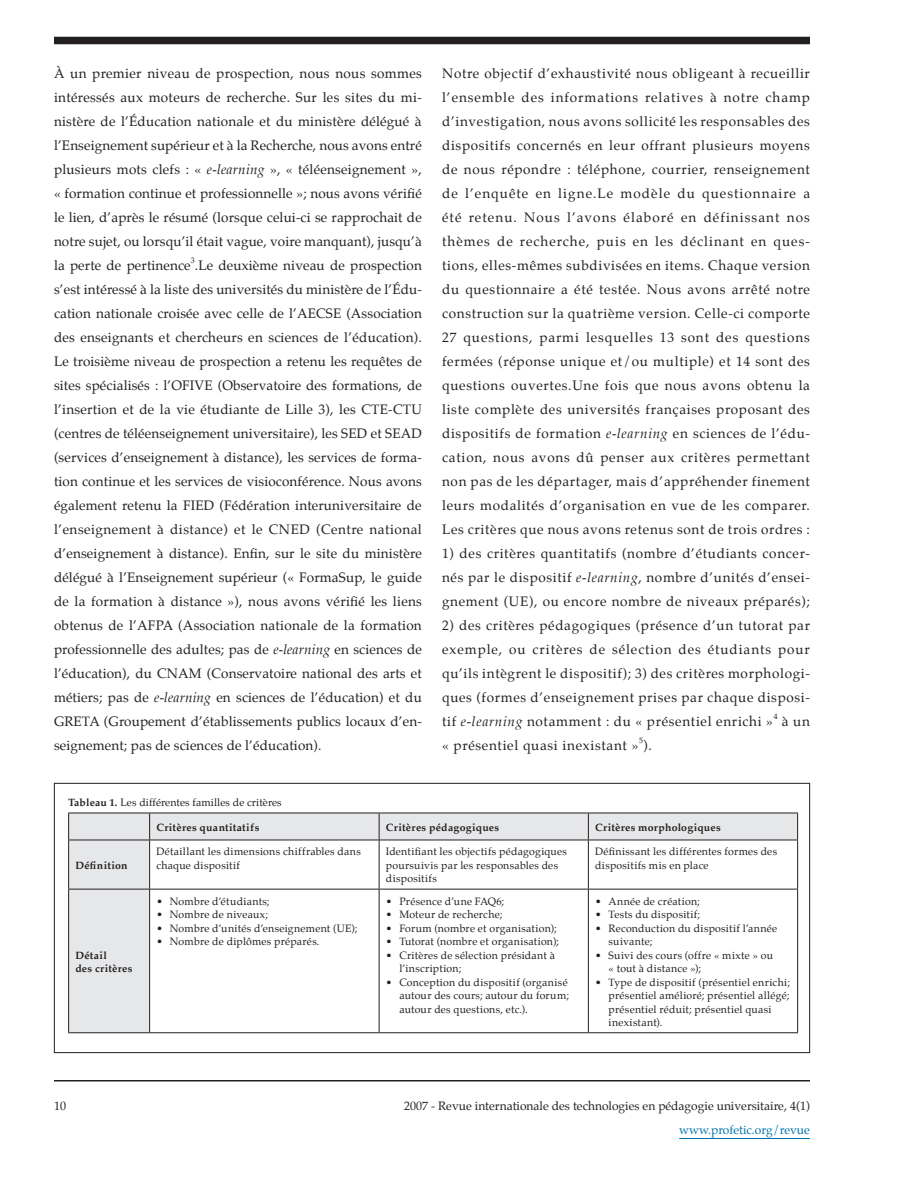
<style>
.page{position:relative;width:918px;height:1188px;background:#fff}
.page>*{position:absolute;margin:0;border:0;box-sizing:border-box;transform-origin:0 0}
.Corps_de_texte{font:13.5px/24px "Palatino";letter-spacing:.05em;color:#231f20;text-align:justify}
.t1{font:12px "Palatino";color:#231f20}
.t2{font:12px "Palatino";color:#0073ae}
.Tableau_-_Liste_à_pu{font:10.5px/13.5px "Palatino";letter-spacing:.025em;color:#231f20}
.Tableau{font:10.5px/13.5px "Palatino";letter-spacing:.03em;color:#231f20}
.Tableau_Header{font:700 10.5px/13.5px "Palatino";letter-spacing:.03em;color:#231f20}
.Figure_1{font:10.5px "Palatino";letter-spacing:.01em;color:#231f20}
.Corps_de_texte-2{font:7.8px "Palatino";color:#231f20}
.s1{font-style:italic}
.s2{font-weight:700}
</style>
<div class="page">
<hr style="left:54px;top:1080px;width:756px;height:2px;background:#231f20">
<div style="left:54px;top:37px;width:756px;height:7px;background:#231f20"></div>
<div style="left:69px;top:814px;width:728px;height:218px;background:#e6e7e9"></div>
<svg style="left:150px;top:841px;width:647px;height:191px"></svg>
<hr style="left:68px;top:889px;width:82px;height:1px;background:#231f20">
<hr style="left:150px;top:889px;width:229px;height:1px;background:#231f20">
<hr style="left:379px;top:889px;width:209px;height:1px;background:#231f20">
<hr style="left:588px;top:889px;width:210px;height:1px;background:#231f20">
<hr style="left:150px;top:1032px;width:229px;height:1px;background:#231f20">
<hr style="left:379px;top:1032px;width:209px;height:1px;background:#231f20">
<hr style="left:588px;top:1032px;width:210px;height:1px;background:#231f20">
<svg style="left:379px;top:814px;width:1px;height:26px"></svg>
<svg style="left:588px;top:814px;width:1px;height:26px"></svg>
<hr style="left:379px;top:840px;width:1px;height:49px;background:#231f20">
<hr style="left:588px;top:840px;width:1px;height:49px;background:#231f20">
<hr style="left:797px;top:840px;width:1px;height:49px;background:#231f20">
<hr style="left:379px;top:890px;width:1px;height:142px;background:#231f20">
<hr style="left:588px;top:890px;width:1px;height:142px;background:#231f20">
<hr style="left:797px;top:890px;width:1px;height:142px;background:#231f20">
<hr style="left:150px;top:813px;width:229px;height:1px;background:#231f20">
<hr style="left:379px;top:813px;width:209px;height:1px;background:#231f20">
<hr style="left:588px;top:813px;width:210px;height:1px;background:#231f20">
<svg style="left:797px;top:813px;width:1px;height:27px"></svg>
<hr style="left:68px;top:840px;width:82px;height:1px;background:#231f20">
<hr style="left:150px;top:840px;width:229px;height:1px;background:#231f20">
<hr style="left:379px;top:840px;width:209px;height:1px;background:#231f20">
<hr style="left:588px;top:840px;width:210px;height:1px;background:#231f20">
<hr style="left:68px;top:813px;width:82px;height:1px;background:#231f20">
<svg style="left:68px;top:813px;width:1px;height:27px"></svg>
<svg style="left:149px;top:813px;width:1px;height:27px"></svg>
<hr style="left:68px;top:840px;width:1px;height:49px;background:#231f20">
<hr style="left:149px;top:840px;width:1px;height:49px;background:#231f20">
<hr style="left:68px;top:890px;width:1px;height:142px;background:#231f20">
<hr style="left:149px;top:890px;width:1px;height:142px;background:#231f20">
<hr style="left:68px;top:1032px;width:82px;height:1px;background:#231f20">
<div style="left:54px;top:783px;width:756px;height:270px;border:1px solid #231f20"></div>
<hr style="left:679px;top:1138px;width:131px;height:1px;background:#0073ae">
<p class="Corps_de_texte" style="left:54px;top:61px;width:369px">À un premier niveau de prospection, nous nous sommes intéressés aux moteurs de recherche. Sur les sites du mi&shy;nistère de l’Éducation nationale et du ministère délégué à l’Enseignement supérieur et à la Recherche, nous avons entré plusieurs mots clefs : « <span class="s1">e-learning</span> », « téléenseignement », « formation continue et professionnelle »; nous avons vérifié le lien, d’après le résumé (lorsque celui-ci se rapprochait de notre sujet, ou lorsqu’il était vague, voire manquant), jusqu’à la perte de pertinence .Le deuxième niveau de prospection</p>
<p class="Corps_de_texte-2" style="left:191px;top:254px;width:5px">3</p>
<p class="Corps_de_texte" style="left:54px;top:277px;width:369px">s’est intéressé à la liste des universités du ministère de l’Édu&shy;cation nationale croisée avec celle de l’AECSE (Association des enseignants et chercheurs en sciences de l’éducation).<br>Le troisième niveau de prospection a retenu les requêtes de sites spécialisés : l’OFIVE (Observatoire des formations, de l’insertion et de la vie étudiante de Lille 3), les CTE-CTU (centres de téléenseignement universitaire), les SED et SEAD (services d’enseignement à distance), les services de forma&shy;tion continue et les services de visioconférence. Nous avons également retenu la FIED (Fédération interuniversitaire de l’enseignement à distance) et le CNED (Centre national d’enseignement à distance). Enfin, sur le site du ministère délégué à l’Enseignement supérieur (« FormaSup, le guide de la formation à distance »), nous avons vérifié les liens obtenus de l’AFPA (Association nationale de la formation professionnelle des adultes; pas de <span class="s1">e-learning</span> en sciences de l’éducation), du CNAM (Conservatoire national des arts et métiers; pas de <span class="s1">e-learning</span> en sciences de l’éducation) et du GRETA (Groupement d’établissements publics locaux d’en&shy;seignement; pas de sciences de l’éducation).</p>
<p class="Corps_de_texte" style="left:442px;top:61px;width:369px">Notre objectif d’exhaustivité nous obligeant à recueillir l’ensemble des informations relatives à notre champ d’investigation, nous avons sollicité les responsables des dispositifs concernés en leur offrant plusieurs moyens de nous répondre : téléphone, courrier, renseignement de l’enquête en ligne.Le modèle du questionnaire a été retenu. Nous l’avons élaboré en définissant nos thèmes de recherche, puis en les déclinant en ques&shy;tions, elles-mêmes subdivisées en items. Chaque version du questionnaire a été testée. Nous avons arrêté notre construction sur la quatrième version. Celle-ci comporte 27 questions, parmi lesquelles 13 sont des questions fermées (réponse unique et/ou multiple) et 14 sont des questions ouvertes.Une fois que nous avons obtenu la liste complète des universités françaises proposant des dispositifs de formation <span class="s1">e-learning</span> en sciences de l’édu&shy;cation, nous avons dû penser aux critères permettant non pas de les départager, mais d’appréhender finement leurs modalités d’organisation en vue de les comparer.<br>Les critères que nous avons retenus sont de trois ordres :</p>
<p class="Corps_de_texte" style="left:442px;top:541px;width:369px">1) des critères quantitatifs (nombre d’étudiants concer&shy;nés par le dispositif <span class="s1">e-learning</span>, nombre d’unités d’ensei&shy;gnement (UE), ou encore nombre de niveaux préparés);</p>
<p class="Corps_de_texte" style="left:442px;top:613px;width:369px">2) des critères pédagogiques (présence d’un tutorat par exemple, ou critères de sélection des étudiants pour qu’ils intègrent le dispositif); 3) des critères morphologi&shy;ques (formes d’enseignement prises par chaque disposi&shy;tif <span class="s1">e-learning</span> notamment : du « présentiel enrichi »</p>
<p class="Corps_de_texte-2" style="left:774px;top:710px;width:5px">4</p>
<p class="Corps_de_texte" style="left:782px;top:709px;width:30px">à un</p>
<p class="Corps_de_texte-2" style="left:639px;top:734px;width:5px">5</p>
<p class="Corps_de_texte" style="left:442px;top:733px;width:211px">« présentiel quasi inexistant » ).</p>
<p class="Figure_1" style="left:68px;top:794px;width:215px"><span class="s2">Tableau 1.</span> Les différentes familles de critères</p>
<p class="Tableau_Header" style="left:156px;top:820px;width:104px">Critères quantitatifs</p>
<p class="Tableau_Header" style="left:386px;top:820px;width:115px">Critères pédagogiques</p>
<p class="Tableau_Header" style="left:595px;top:820px;width:127px">Critères morphologiques</p>
<p class="Tableau_Header" style="left:75px;top:858px;width:54px">Définition</p>
<p class="Tableau" style="left:156px;top:845px;width:206px">Détaillant les dimensions chiffrables dans chaque dispositif</p>
<p class="Tableau" style="left:386px;top:845px;width:183px">Identifiant les objectifs pédagogiques poursuivis par les responsables des dispositifs</p>
<p class="Tableau" style="left:595px;top:845px;width:184px">Définissant les différentes formes des dispositifs mis en place</p>
<p class="Tableau_Header" style="left:75px;top:948px;width:59px">Détail<br>des critères</p>
<p class="Tableau_-_Liste_à_pu" style="left:156px;top:894px;width:115px">• Nombre d’étudiants;</p>
<p class="Tableau_-_Liste_à_pu" style="left:156px;top:908px;width:113px">• Nombre de niveaux;</p>
<p class="Tableau_-_Liste_à_pu" style="left:156px;top:921px;width:203px">• Nombre d’unités d’enseignement (UE);</p>
<p class="Tableau_-_Liste_à_pu" style="left:156px;top:935px;width:165px">• Nombre de diplômes préparés.</p>
<p class="t1" style="left:54px;top:1096px;width:13px">10</p>
<p class="Tableau_-_Liste_à_pu" style="left:386px;top:894px;width:120px">• Présence d’une FAQ6;</p>
<p class="Tableau_-_Liste_à_pu" style="left:386px;top:908px;width:118px">• Moteur de recherche;</p>
<p class="Tableau_-_Liste_à_pu" style="left:386px;top:921px;width:172px">• Forum (nombre et organisation);</p>
<p class="Tableau_-_Liste_à_pu" style="left:386px;top:935px;width:175px">• Tutorat (nombre et organisation);</p>
<p class="Tableau_-_Liste_à_pu" style="left:399px;top:948px;width:157px;text-indent:-14px">• Critères de sélection présidant à l’inscription;</p>
<p class="Tableau_-_Liste_à_pu" style="left:399px;top:975px;width:171px;text-indent:-14px">• Conception du dispositif (organisé autour des cours; autour du forum; autour des questions, etc.).</p>
<p class="Tableau_-_Liste_à_pu" style="left:595px;top:894px;width:106px">• Année de création;</p>
<p class="Tableau_-_Liste_à_pu" style="left:595px;top:908px;width:106px">• Tests du dispositif;</p>
<p class="Tableau_-_Liste_à_pu" style="left:609px;top:921px;width:170px;text-indent:-14px">• Reconduction du dispositif l’année suivante;</p>
<p class="Tableau_-_Liste_à_pu" style="left:609px;top:948px;width:166px;text-indent:-14px">• Suivi des cours (offre « mixte » ou « tout à distance »);</p>
<p class="Tableau_-_Liste_à_pu" style="left:609px;top:975px;width:183px;text-indent:-14px">• Type de dispositif (présentiel enrichi; présentiel amélioré; présentiel allégé; présentiel réduit; présentiel quasi inexistant).</p>
<p class="t1" style="left:404px;top:1096px;width:407px">2007 - Revue internationale des technologies en pédagogie universitaire, 4(1)</p>
<p class="t2" style="left:679px;top:1120px;width:132px">www.profetic.org/revue</p>
</div>
